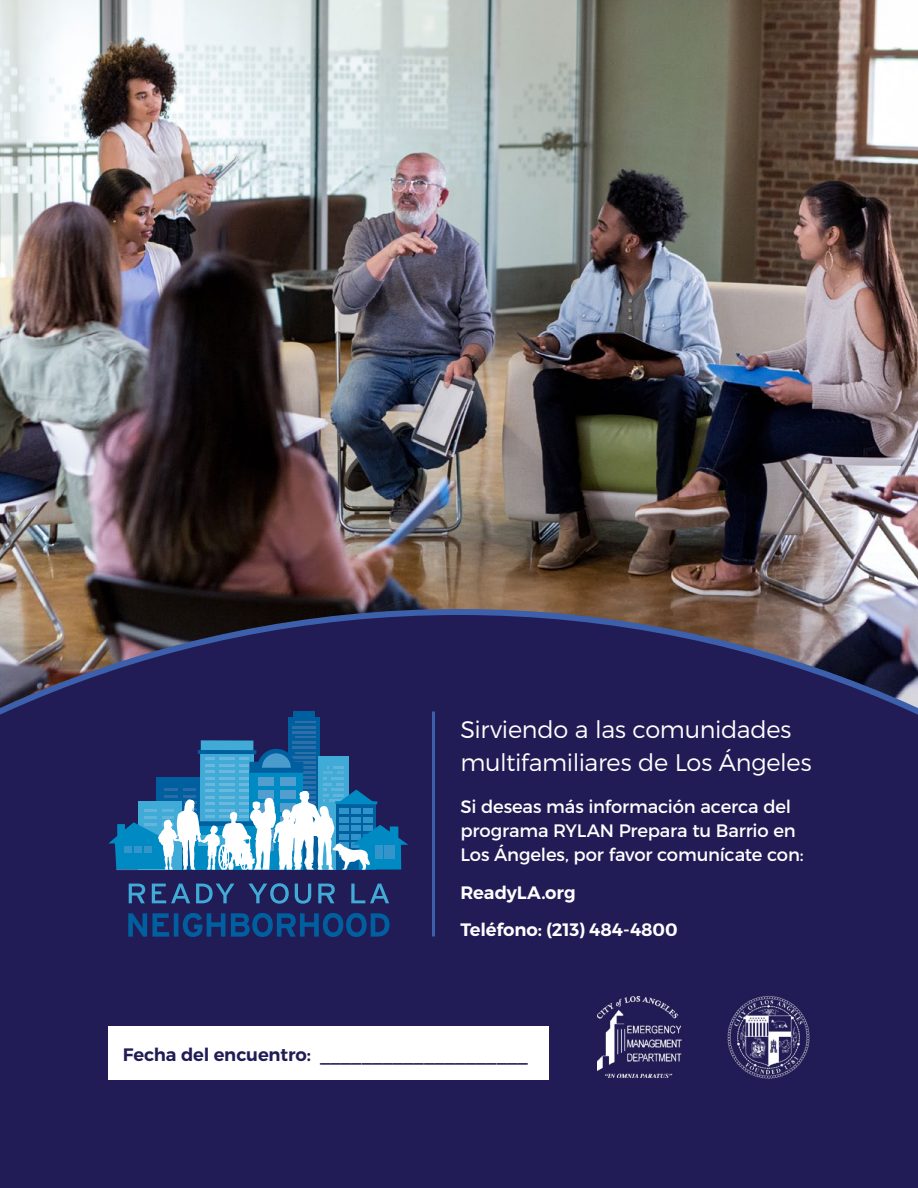
<style>
.page{position:relative;width:918px;height:1188px;background:#fff}
.page>*{position:absolute;margin:0;border:0;box-sizing:border-box;transform-origin:0 0}
.t1{font:300 24px/33px "Montserrat";letter-spacing:-.015em;color:#fff}
.t2{font:18px/24px "Montserrat";letter-spacing:-.01em;color:#fff}
.t3{font:600 18px "Montserrat";letter-spacing:-.01em;color:#211c55}
.t4{font:600 18px/37.5px "Montserrat";letter-spacing:-.005em;color:#fff}
</style>
<div class="page">
<img style="left:0;top:0;width:918px;height:609px">
<svg style="left:0;top:609px;width:918px;height:579px;background:#262156"></svg>
<div style="left:108px;top:1026px;width:441px;height:54px;background:#fff"></div>
<hr style="left:432px;top:711px;width:3px;height:225px;background:#3d60ac">
<img style="left:597px;top:997px;width:86px;height:81px">
<img style="left:683px;top:995px;width:170px;height:85px">
<div style="left:288px;top:717px;width:32px;height:153px;background:#005f9f"></div>
<div style="left:293px;top:711px;width:22px;height:14px;background:#005f9f"></div>
<hr style="left:295px;top:721px;width:21px;height:2px;background:#306ea9">
<hr style="left:292px;top:726px;width:24px;height:2px;background:#306ea9">
<hr style="left:292px;top:731px;width:24px;height:2px;background:#306ea9">
<svg style="left:295px;top:737px;width:21px;height:1px"></svg>
<hr style="left:292px;top:741px;width:24px;height:3px;background:#306ea9">
<hr style="left:292px;top:746px;width:24px;height:3px;background:#306ea9">
<div style="left:201px;top:740px;width:52px;height:11px;background:#41abd8"></div>
<svg style="left:128px;top:913px;width:262px;height:24px;background:#103c79"></svg>
<svg style="left:129px;top:883px;width:260px;height:21px;background:#2a447a"></svg>
<svg style="left:108px;top:749px;width:300px;height:121px"></svg>
<h1 class="t1" style="left:460px;top:713px;width:353px">Sirviendo a las comunidades multifamiliares de Los Ángeles</h1>
<p class="t2" style="left:460px;top:795px;width:345px">Si deseas más información acerca del programa RYLAN Prepara tu Barrio en<br>Los Ángeles, por favor comunícate con:</p>
<p class="t4" style="left:460px;top:874px;width:219px">ReadyLA.org<br>Teléfono: (213) 484-4800</p>
<p class="t3" style="left:123px;top:1044px;width:407px">Fecha del encuentro: ____________________</p>
</div>
